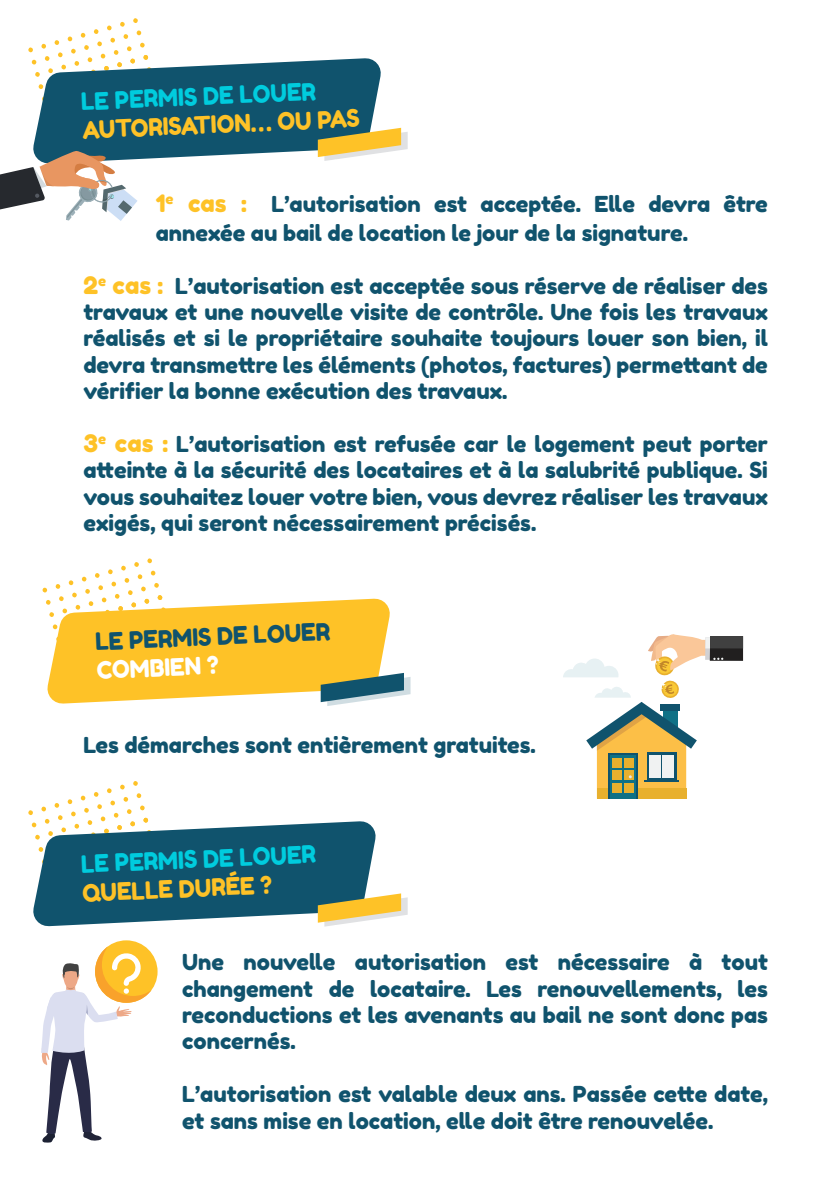
<style>
.page{position:relative;width:840px;height:1191px;background:#fff}
.page>*{position:absolute;margin:0;border:0;box-sizing:border-box;transform-origin:0 0}
.t1{font:24px/29px "Fredoka One";color:#fec227;scale:.95 1}
.t2{font:24px/28.6px "Fredoka One";color:#00ccde;scale:.95 1}
.t3{font:24px/28.4px "Fredoka One";color:#10536d;scale:.95 1}
.t4{font:22px/26.4px "Fredoka One";color:#10536d;text-align:justify}
.s1{color:#00ccde}
.s2{font-size:24px;color:#fec227}
.s3{color:#fff}
.s4{color:#fec227}
</style>
<div class="page">
<div style="left:709px;top:636px;width:33px;height:25px;background:#211f1f"></div>
<div style="left:709px;top:636px;width:33px;height:12px;background:#404040"></div>
<svg style="left:563px;top:634px;width:160px;height:164px"></svg>
<svg style="left:0;top:18px;width:407px;height:203px"></svg>
<div style="left:95px;top:940px;width:62px;height:62px;background:#fec227;border-radius:50%"></div>
<svg style="left:41px;top:946px;width:110px;height:197px"></svg>
<svg style="left:42px;top:558px;width:368px;height:148px"></svg>
<svg style="left:28px;top:781px;width:379px;height:145px"></svg>
<p class="t1" style="left:80px;top:88px;width:293px;rotate:-3deg"><span class="s1">LE PERMIS DE LOUER<br></span>AUTORISATION… OU PAS</p>
<p class="t4" style="left:155px;top:189px;width:613px;line-height:28.8px"><span class="s2">1</span><sup>e</sup> <span class="s2">cas :</span> L’autorisation est acceptée. Elle devra être annexée au bail de location le jour de la signature.</p>
<p class="t4" style="left:83px;top:272px;width:685px"><span class="s2">2</span><sup>e</sup> <span class="s2">cas :</span> L’autorisation est acceptée sous réserve de réaliser des travaux et une nouvelle visite de contrôle. Une fois les travaux réalisés et si le propriétaire souhaite toujours louer son bien, il devra transmettre les éléments (photos, factures) permettant de vérifier la bonne exécution des travaux.</p>
<p class="t4" style="left:83px;top:431px;width:685px"><span class="s2">3</span><sup>e</sup> <span class="s2">cas :</span> L’autorisation est refusée car le logement peut porter atteinte à la sécurité des locataires et à la salubrité publique. Si vous souhaitez louer votre bien, vous devrez réaliser les travaux exigés, qui seront nécessairement précisés.</p>
<p class="t3" style="left:94px;top:628px;width:249px;rotate:-3deg">LE PERMIS DE LOUER<br><span class="s3">COMBIEN ?</span></p>
<p class="t4" style="left:83px;top:731px;width:453px">Les démarches sont entièrement gratuites.</p>
<p class="t2" style="left:80px;top:850px;width:249px;rotate:-3deg">LE PERMIS DE LOUER<br><span class="s4">QUELLE DURÉE ?</span></p>
<p class="t4" style="left:182px;top:949px;width:587px">Une nouvelle autorisation est nécessaire à tout changement de locataire. Les renouvellements, les reconductions et les avenants au bail ne sont donc pas concernés.</p>
<p class="t4" style="left:182px;top:1081px;width:587px">L’autorisation est valable deux ans. Passée cette date, et sans mise en location, elle doit être renouvelée.</p>
</div>
